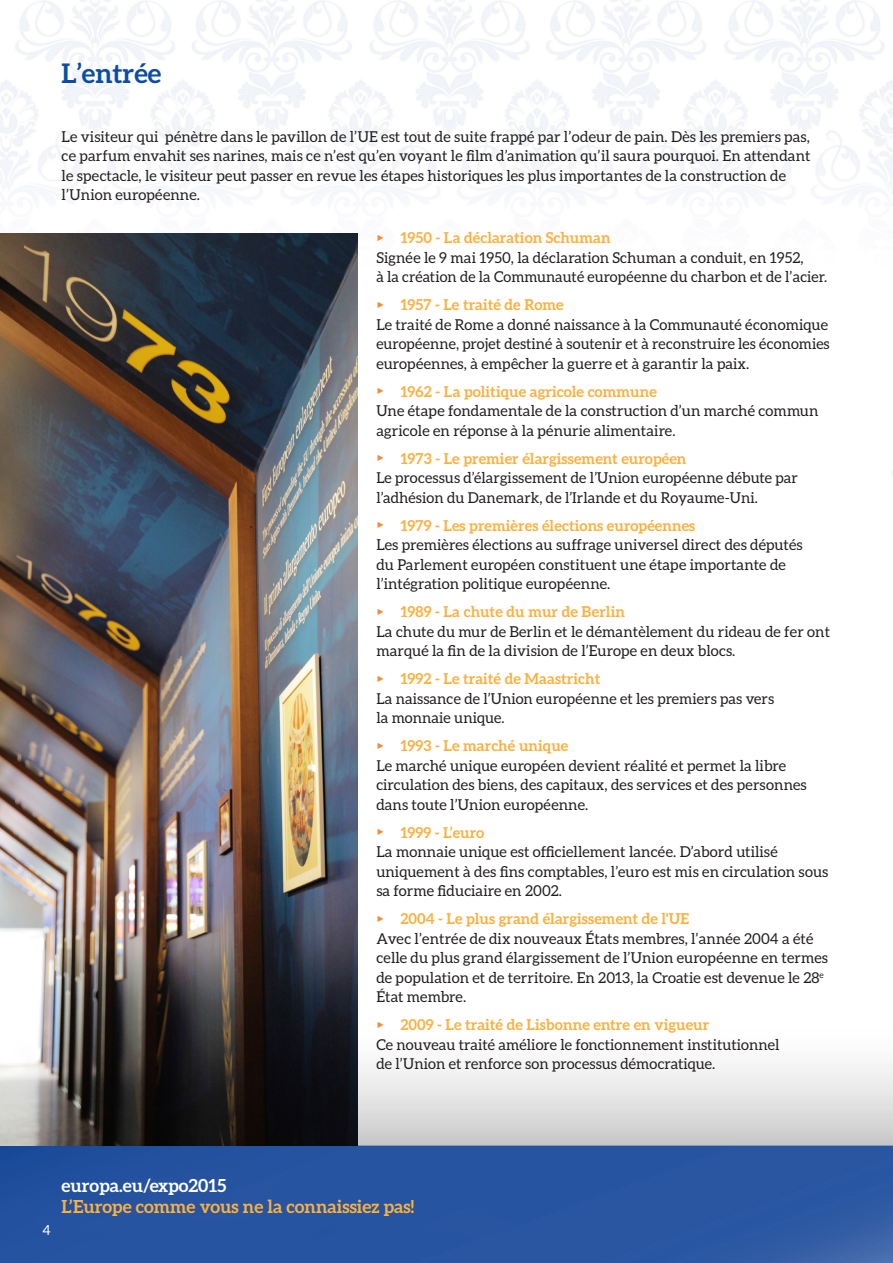
<style>
.page{position:relative;width:893px;height:1263px;background:#fff}
.page>*{position:absolute;margin:0;border:0;box-sizing:border-box;transform-origin:0 0}
.t1{font:700 27px "Aleo";color:#0d4da1}
.t2{font:700 18px "Aleo";color:#fbb03f}
.t3{font:700 18px "Aleo";color:#fff}
.t4{font:15px/19.5px "Aleo";letter-spacing:.005em;color:#231f20}
.t5{font:700 15px "Aleo";letter-spacing:.005em;color:#fbb03f}
.t6{font:13.95px "Aleo";color:#fff}
.s1{font-family:"EC Square Sans Pro";font-weight:400;color:#f58b3c}
</style>
<div class="page">
<img style="left:0;top:471px;width:893px;height:792px">
<img style="left:0;top:0;width:893px;height:234px">
<img style="left:0;top:234px;width:358px;height:911px">
<p class="t1" style="left:62px;top:58px;width:101px">L’entrée</p>
<p class="t4" style="left:62px;top:127px;width:750px">Le visiteur qui pénètre dans le pavillon de l’UE est tout de suite frappé par l’odeur de pain. Dès les premiers pas, ce parfum envahit ses narines, mais ce n’est qu’en voyant le film d’animation qu’il saura pourquoi. En attendant le spectacle, le visiteur peut passer en revue les étapes historiques les plus importantes de la construction de l’Union européenne.</p>
<p class="t5" style="left:376px;top:229px;width:236px"><span class="s1">‣</span> 1950 - La déclaration Schuman</p>
<p class="t4" style="left:376px;top:247px;width:452px">Signée le 9 mai 1950, la déclaration Schuman a conduit, en 1952,<br>à la création de la Communauté européenne du charbon et de l’acier.</p>
<p class="t5" style="left:376px;top:296px;width:189px"><span class="s1">‣</span> 1957 - Le traité de Rome</p>
<p class="t4" style="left:376px;top:314px;width:455px;text-align:justify">Le traité de Rome a donné naissance à la Communauté économique européenne, projet destiné à soutenir et à reconstruire les économies européennes, à empêcher la guerre et à garantir la paix.</p>
<p class="t5" style="left:376px;top:383px;width:282px"><span class="s1">‣</span> 1962 - La politique agricole commune</p>
<p class="t4" style="left:376px;top:401px;width:444px">Une étape fondamentale de la construction d’un marché commun agricole en réponse à la pénurie alimentaire.</p>
<p class="t5" style="left:376px;top:450px;width:312px"><span class="s1">‣</span> 1973 - Le premier élargissement européen</p>
<p class="t4" style="left:376px;top:468px;width:423px">Le processus d’élargissement de l’Union européenne débute par l’adhésion du Danemark, de l’Irlande et du Royaume-Uni.</p>
<p class="t5" style="left:376px;top:517px;width:320px"><span class="s1">‣</span> 1979 - Les premières élections européennes</p>
<p class="t4" style="left:376px;top:535px;width:428px">Les premières élections au suffrage universel direct des députés du Parlement européen constituent une étape importante de l’intégration politique européenne.</p>
<p class="t5" style="left:376px;top:603px;width:250px"><span class="s1">‣</span> 1989 - La chute du mur de Berlin</p>
<p class="t4" style="left:376px;top:621px;width:455px">La chute du mur de Berlin et le démantèlement du rideau de fer ont marqué la fin de la division de l’Europe en deux blocs.</p>
<p class="t5" style="left:376px;top:670px;width:225px"><span class="s1">‣</span> 1992 - Le traité de Maastricht</p>
<p class="t4" style="left:376px;top:688px;width:399px">La naissance de l’Union européenne et les premiers pas vers la monnaie unique.</p>
<p class="t5" style="left:376px;top:737px;width:194px"><span class="s1">‣</span> 1993 - Le marché unique</p>
<p class="t4" style="left:376px;top:755px;width:432px">Le marché unique européen devient réalité et permet la libre circulation des biens, des capitaux, des services et des personnes dans toute l’Union européenne.</p>
<p class="t5" style="left:376px;top:824px;width:110px"><span class="s1">‣</span> 1999 - L’euro</p>
<p class="t4" style="left:376px;top:842px;width:403px">La monnaie unique est officiellement lancée. D’abord utilisé</p>
<p class="t4" style="left:376px;top:861px;width:454px">uniquement à des fins comptables, l’euro est mis en circulation sous sa forme fiduciaire en 2002.</p>
<p class="t5" style="left:376px;top:910px;width:314px"><span class="s1">‣</span> 2004 - Le plus grand élargissement de l'UE</p>
<p class="t4" style="left:376px;top:928px;width:453px">Avec l’entrée de dix nouveaux États membres, l’année 2004 a été celle du plus grand élargissement de l’Union européenne en termes de population et de territoire. En 2013, la Croatie est devenue le 28<sup>e </sup>État membre.</p>
<p class="t5" style="left:376px;top:1016px;width:335px"><span class="s1">‣</span> 2009 - Le traité de Lisbonne entre en vigueur</p>
<p class="t4" style="left:376px;top:1034px;width:405px">Ce nouveau traité améliore le fonctionnement institutionnel de l’Union et renforce son processus démocratique.</p>
<p class="t6" style="left:43px;top:1222px;width:10px">4</p>
<p class="t3" style="left:62px;top:1175px;width:166px">europa.eu/expo2015</p>
<p class="t2" style="left:62px;top:1196px;width:354px">L’Europe comme vous ne la connaissiez pas!</p>
</div>
